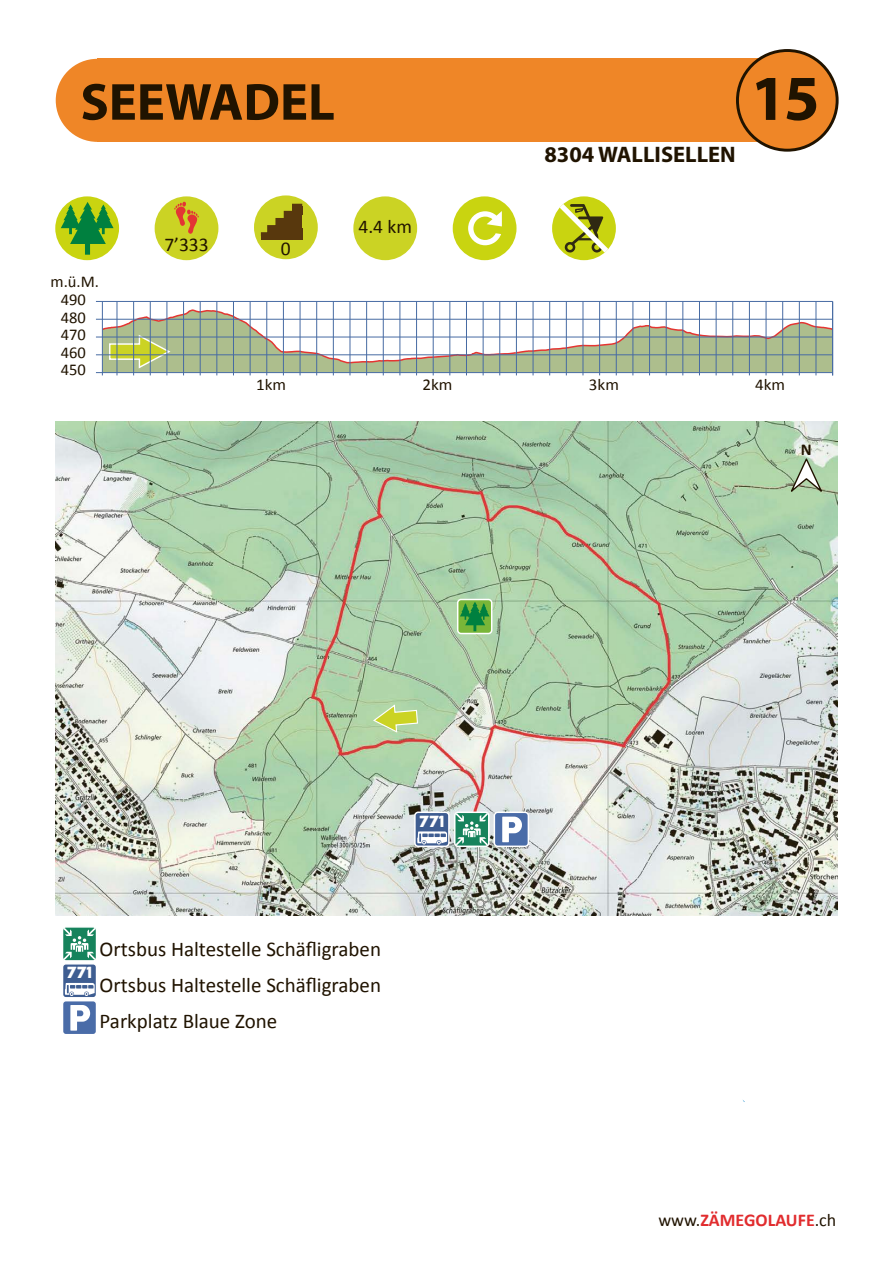
<style>
.page{position:relative;width:893px;height:1263px;background:#fff}
.page>*{position:absolute;margin:0;border:0;box-sizing:border-box;transform-origin:0 0}
.t1{font:700 64.5px "Myriad Pro";color:#201300}
.t2{font:700 52.5px "Myriad Pro";color:#201300}
.t3{font:700 22.5px "Myriad Pro";color:#201300}
.t4{font:21px/36px "Calibri";color:#201300;text-align:justify}
.t5{font:19.5px "Calibri";color:#201300}
.t6{font:700 18px "Calibri";color:#e12c2e}
.t7{font:700 16.65px "Calibri";color:#201300}
.t8{font:16.5px/17.4px "Calibri";color:#201300}
.t9{font:15px "COCOGOOSE";color:#fff}
.s1{font-weight:400;color:#201300}
</style>
<div class="page">
<img style="left:55px;top:421px;width:783px;height:494px">
<svg style="left:788px;top:456px;width:35px;height:40px"></svg>
<svg style="left:238px;top:568px;width:213px;height:176px;background:#b8d0b0"></svg>
<div style="left:454px;top:811px;width:35px;height:36px;border:2px solid #fff;border-radius:3px"></div>
<svg style="left:456px;top:813px;width:32px;height:32px"></svg>
<div style="left:415px;top:812px;width:34px;height:34px;background:#3e5d91;border-radius:3px"></div>
<div style="left:414px;top:811px;width:36px;height:36px;border:2px solid #fff;border-radius:3px"></div>
<svg style="left:417px;top:831px;width:30px;height:13px"></svg>
<div style="left:62px;top:926px;width:35px;height:36px;border:2px solid #fff;border-radius:3px"></div>
<svg style="left:63px;top:928px;width:33px;height:32px"></svg>
<div style="left:63px;top:964px;width:34px;height:34px;background:#3e5d91;border-radius:3px"></div>
<div style="left:62px;top:963px;width:35px;height:35px;border:2px solid #fff;border-radius:3px"></div>
<svg style="left:65px;top:983px;width:30px;height:13px"></svg>
<div style="left:494px;top:812px;width:34px;height:34px;background:#4a6ca8;border-radius:3px"></div>
<div style="left:494px;top:811px;width:35px;height:36px;border:2px solid #fff;border-radius:3px"></div>
<svg style="left:502px;top:817px;width:20px;height:25px"></svg>
<div style="left:457px;top:599px;width:35px;height:35px;border:2px solid #fff;border-radius:3px"></div>
<svg style="left:460px;top:602px;width:29px;height:29px"></svg>
<div style="left:63px;top:1001px;width:34px;height:34px;background:#4a6ca8;border-radius:3px"></div>
<div style="left:62px;top:1000px;width:35px;height:35px;border:2px solid #fff;border-radius:3px"></div>
<svg style="left:70px;top:1005px;width:20px;height:26px"></svg>
<div style="left:353px;top:196px;width:64px;height:64px;background:#cbd324;border-radius:50%"></div>
<div style="left:155px;top:196px;width:63px;height:64px;background:#cbd324;border-radius:50%"></div>
<svg style="left:174px;top:201px;width:25px;height:33px"></svg>
<div style="left:254px;top:195px;width:64px;height:64px;background:#cbd324;border-radius:50%"></div>
<svg style="left:257px;top:202px;width:49px;height:36px"></svg>
<div style="left:261px;top:234px;width:41px;height:6px;background:#58380d"></div>
<div style="left:270px;top:228px;width:32px;height:6px;background:#58380d"></div>
<div style="left:278px;top:221px;width:24px;height:8px;background:#58380d"></div>
<div style="left:287px;top:213px;width:15px;height:9px;background:#58380d"></div>
<div style="left:294px;top:206px;width:8px;height:8px;background:#58380d"></div>
<div style="left:552px;top:196px;width:64px;height:64px;background:#c9d410;border-radius:50%"></div>
<svg style="left:560px;top:204px;width:48px;height:49px"></svg>
<div style="left:453px;top:196px;width:63px;height:64px;background:#c9d410;border-radius:50%"></div>
<svg style="left:468px;top:211px;width:34px;height:34px"></svg>
<div style="left:55px;top:196px;width:64px;height:64px;background:#c9d410;border-radius:50%"></div>
<svg style="left:61px;top:202px;width:53px;height:53px"></svg>
<svg style="left:103px;top:370px;width:729px;height:2px"></svg>
<svg style="left:100px;top:308px;width:734px;height:62px"></svg>
<hr style="left:96px;top:372px;width:737px;height:1px;background:#476ba3">
<hr style="left:96px;top:355px;width:737px;height:1px;background:#476ba3">
<hr style="left:96px;top:337px;width:737px;height:1px;background:#476ba3">
<hr style="left:102px;top:301px;width:1px;height:74px;background:#476ba3">
<hr style="left:167px;top:301px;width:1px;height:74px;background:#476ba3">
<hr style="left:96px;top:319px;width:737px;height:1px;background:#476ba3">
<hr style="left:233px;top:301px;width:1px;height:74px;background:#476ba3">
<hr style="left:133px;top:301px;width:1px;height:74px;background:#476ba3">
<hr style="left:200px;top:301px;width:1px;height:74px;background:#476ba3">
<hr style="left:433px;top:301px;width:1px;height:74px;background:#476ba3">
<hr style="left:816px;top:301px;width:1px;height:74px;background:#476ba3">
<hr style="left:383px;top:301px;width:1px;height:74px;background:#476ba3">
<hr style="left:683px;top:301px;width:1px;height:74px;background:#476ba3">
<hr style="left:366px;top:301px;width:1px;height:74px;background:#476ba3">
<hr style="left:583px;top:301px;width:1px;height:74px;background:#476ba3">
<hr style="left:333px;top:301px;width:1px;height:74px;background:#476ba3">
<hr style="left:499px;top:301px;width:1px;height:74px;background:#476ba3">
<hr style="left:300px;top:301px;width:1px;height:74px;background:#476ba3">
<hr style="left:450px;top:301px;width:1px;height:74px;background:#476ba3">
<hr style="left:266px;top:301px;width:1px;height:74px;background:#476ba3">
<hr style="left:117px;top:301px;width:1px;height:74px;background:#476ba3">
<hr style="left:183px;top:301px;width:1px;height:74px;background:#476ba3">
<hr style="left:732px;top:301px;width:1px;height:74px;background:#476ba3">
<hr style="left:150px;top:301px;width:1px;height:74px;background:#476ba3">
<hr style="left:649px;top:301px;width:1px;height:74px;background:#476ba3">
<hr style="left:350px;top:301px;width:1px;height:74px;background:#476ba3">
<hr style="left:533px;top:301px;width:1px;height:74px;background:#476ba3">
<hr style="left:316px;top:301px;width:1px;height:74px;background:#476ba3">
<hr style="left:466px;top:301px;width:1px;height:74px;background:#476ba3">
<hr style="left:283px;top:301px;width:1px;height:74px;background:#476ba3">
<hr style="left:416px;top:301px;width:1px;height:74px;background:#476ba3">
<hr style="left:250px;top:301px;width:1px;height:74px;background:#476ba3">
<hr style="left:400px;top:301px;width:1px;height:74px;background:#476ba3">
<hr style="left:217px;top:301px;width:1px;height:74px;background:#476ba3">
<hr style="left:599px;top:301px;width:1px;height:74px;background:#476ba3">
<hr style="left:782px;top:301px;width:1px;height:74px;background:#476ba3">
<hr style="left:516px;top:301px;width:1px;height:74px;background:#476ba3">
<hr style="left:666px;top:301px;width:1px;height:74px;background:#476ba3">
<hr style="left:483px;top:301px;width:1px;height:74px;background:#476ba3">
<hr style="left:566px;top:301px;width:1px;height:74px;background:#476ba3">
<hr style="left:832px;top:301px;width:1px;height:74px;background:#476ba3">
<hr style="left:699px;top:301px;width:1px;height:74px;background:#476ba3">
<hr style="left:716px;top:301px;width:1px;height:74px;background:#476ba3">
<hr style="left:633px;top:301px;width:1px;height:74px;background:#476ba3">
<hr style="left:766px;top:301px;width:1px;height:74px;background:#476ba3">
<hr style="left:749px;top:301px;width:1px;height:74px;background:#476ba3">
<hr style="left:616px;top:301px;width:1px;height:74px;background:#476ba3">
<hr style="left:549px;top:301px;width:1px;height:74px;background:#476ba3">
<hr style="left:799px;top:301px;width:1px;height:74px;background:#476ba3">
<hr style="left:96px;top:301px;width:737px;height:1px;background:#476ba3">
<div style="left:56px;top:59px;width:83px;height:83px;background:#ef8627;border-radius:50%"></div>
<div style="left:97px;top:59px;width:685px;height:83px;background:#ef8627"></div>
<div style="left:737px;top:51px;width:100px;height:99px;background:#ef8627;border-radius:50%"></div>
<div style="left:736px;top:49px;width:103px;height:103px;border:3px solid #201300;border-radius:50%"></div>
<h2 class="t2" style="left:80px;top:68px;width:256px">SEEWADEL</h2>
<h1 class="t1" style="left:751px;top:56px;width:70px">15</h1>
<p class="t3" style="left:544px;top:140px;width:193px">8304 WALLISELLEN</p>
<p class="t8" style="left:51px;top:272px;width:50px">m.ü.M.</p>
<p class="t8" style="left:61px;top:291px;width:27px">490</p>
<p class="t8" style="left:61px;top:308px;width:27px">480</p>
<p class="t8" style="left:61px;top:325px;width:27px">470</p>
<p class="t8" style="left:61px;top:343px;width:27px">460<br>450</p>
<p class="t5" style="left:164px;top:231px;width:46px">7’333</p>
<p class="t5" style="left:281px;top:235px;width:11px">0</p>
<p class="t5" style="left:358px;top:213px;width:55px">4.4 km</p>
<p class="t8" style="left:256px;top:375px;width:31px">1km</p>
<p class="t8" style="left:422px;top:375px;width:31px">2km</p>
<p class="t8" style="left:589px;top:375px;width:31px">3km</p>
<p class="t8" style="left:755px;top:375px;width:31px">4km</p>
<p class="t7" style="left:801px;top:438px;width:12px">N</p>
<p class="t9" style="left:419px;top:810px;width:27px">771</p>
<p class="t9" style="left:67px;top:961px;width:27px">771</p>
<p class="t4" style="left:100px;top:930px;width:283px">Ortsbus Haltestelle Schäfligraben Ortsbus Haltestelle Schäfligraben Parkplatz Blaue Zone</p>
<p class="t6" style="left:658px;top:1207px;width:180px"><span class="s1">www.</span>ZÄMEGOLAUFE<span class="s1">.ch</span></p>
</div>
